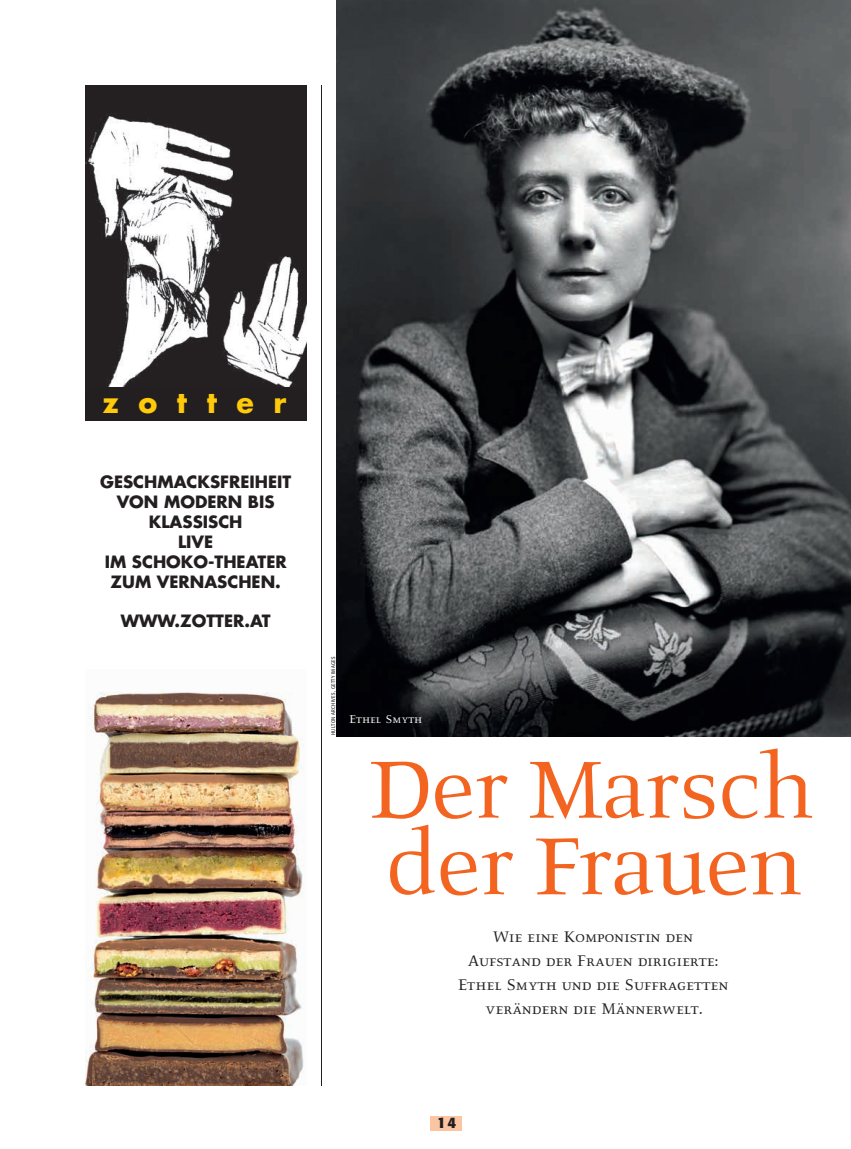
<style>
.page{position:relative;width:851px;height:1149px;background:#fff}
.page>*{position:absolute;margin:0;border:0;box-sizing:border-box;transform-origin:0 0}
.t1{font:102.6px/76.5px "Styriarte Text";color:#f36421}
.t2{font:700 28.5px "Futura Std";color:#feca0a}
.t3{font:19.5px/23.7px "Styriarte Text Small Caps";color:#231f20;text-align:center}
.t4{font:700 16.5px/19.8px "Futura Std";color:#231f20;text-align:center}
.t5{font:700 15px "Styriarte Formata";color:#231f20}
.t6{font:14.25px "Styriarte Text Small Caps";color:#fff}
.t7{font:5.25px "Styriarte Formata";letter-spacing:.065em;color:#231f20;scale:.85 1}
</style>
<div class="page">
<div style="left:430px;top:1115px;width:32px;height:15px;background:#fbc5a1"></div>
<hr style="left:321px;top:85px;width:1px;height:1000px;background:#231f20">
<img style="left:336px;top:0;width:514px;height:736px">
<img style="left:85px;top:85px;width:221px;height:302px">
<div style="left:85px;top:387px;width:221px;height:34px;background:#231f20"></div>
<img style="left:85px;top:692px;width:219px;height:392px">
<h2 class="t2" style="left:103px;top:383px;width:185px">z o t t e r</h2>
<p class="t4" style="left:100px;top:472px;width:192px">GESCHMACKSFREIHEIT<br>VON MODERN BIS<br>KLASSISCH<br>LIVE<br>IM SCHOKO-THEATER<br>ZUM VERNASCHEN.</p>
<p class="t4" style="left:121px;top:610px;width:151px">WWW.ZOTTER.AT</p>
<p class="t7" style="left:330px;top:735px;width:93px;rotate:-90deg">HULTON ARCHIVES, GETTY IMAGES</p>
<p class="t6" style="left:349px;top:712px;width:75px">Ethel Smyth</p>
<h1 class="t1" style="left:369px;top:756px;width:446px">Der Marsch der Frauen</h1>
<p class="t3" style="left:457px;top:925px;width:272px">Wie eine Komponistin den<br>Aufstand der Frauen dirigierte:<br>Ethel Smyth und die Suffragetten verändern die Männerwelt.</p>
<p class="t5" style="left:437px;top:1112px;width:20px">14</p>
</div>
